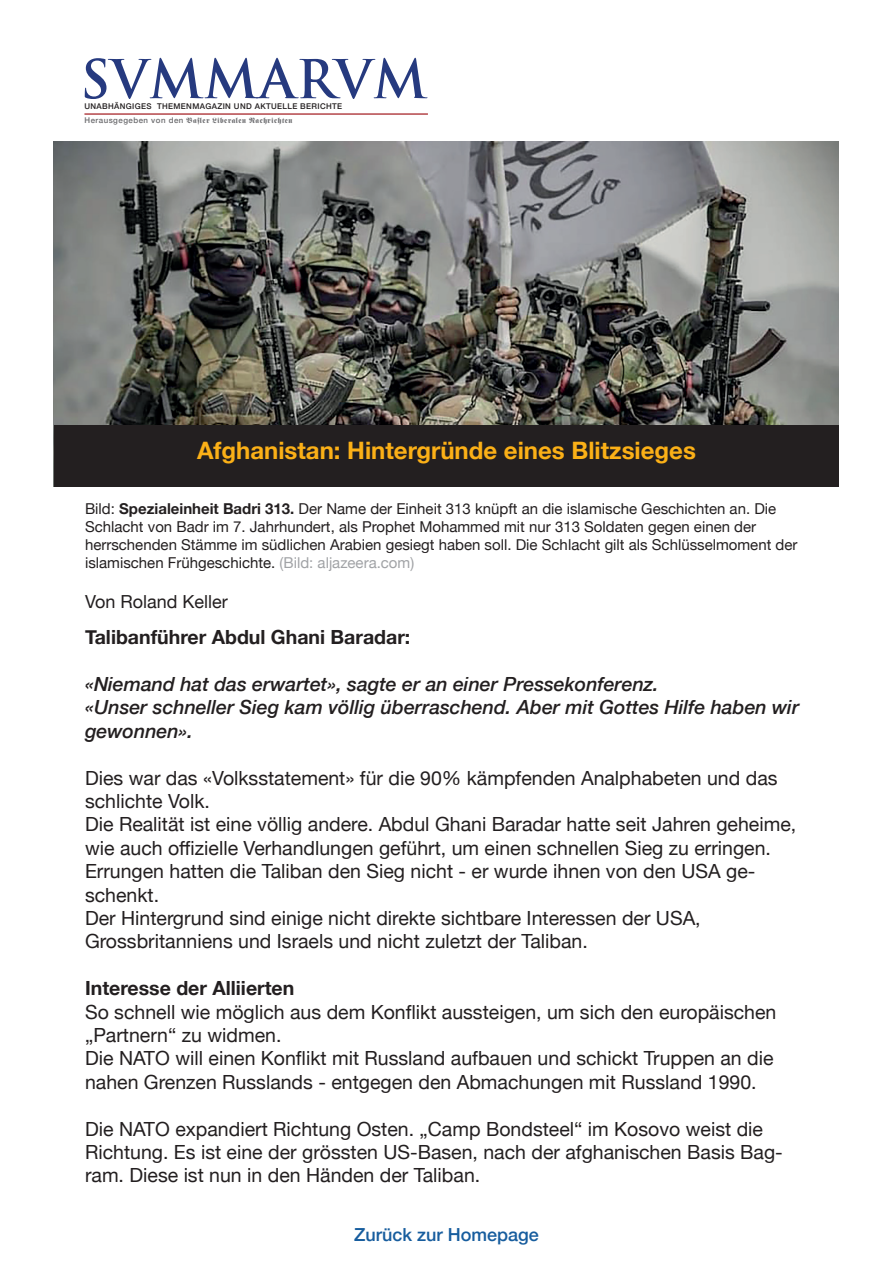
<style>
.page{position:relative;width:893px;height:1263px;background:#fff}
.page>*{position:absolute;margin:0;border:0;box-sizing:border-box;transform-origin:0 0}
.t1{font:700 52.05px "Trajan Pro";letter-spacing:.01em;color:#263a7f}
.t2{font:700 24px "Helvetica Neue";color:#fbb017}
.t3{font:19.5px/23.4px "Helvetica Neue";color:#231f20}
.t4{font:italic 500 19.5px/23.4px "Helvetica Neue";color:#231f20}
.t5{font:700 19.5px "Helvetica Neue";color:#231f20}
.t6{font:500 18px "Helvetica Neue";color:#175d9e}
.t7{font:18px "Helvetica Neue";color:#231f20}
.t8{font:15px/18px "Helvetica Neue";color:#231f20}
.t9{font:7.95px "Fraktur";letter-spacing:.07em;color:#6b6b6e}
.t10{font:500 7.95px "Helvetica Neue";letter-spacing:.045em;color:#231f20}
.s1{font-family:"Helvetica Neue";font-weight:500}
.s2{font-weight:700}
.s3{color:#a1a3a6}
</style>
<div class="page">
<hr style="left:84px;top:113px;width:344px;height:2px;background:#a92b30">
<img style="left:54px;top:141px;width:785px;height:284px">
<div style="left:54px;top:425px;width:785px;height:62px;background:#231f20"></div>
<h1 class="t1" style="left:80px;top:47px;width:349px">SVMMARVM</h1>
<p class="t10" style="left:84px;top:100px;width:259px">UNABHÄNGIGES THEMENMAGAZIN UND AKTUELLE BERICHTE</p>
<p class="t9" style="left:85px;top:116px;width:209px"><span class="s1">Herausgegeben von den</span> Basler Liberalen Nachrichten</p>
<p class="t2" style="left:197px;top:432px;width:500px">Afghanistan: Hintergründe eines Blitzsieges</p>
<p class="t8" style="left:85px;top:501px;width:714px">Bild: <span class="s2">Spezialeinheit Badri 313.</span> Der Name der Einheit 313 knüpft an die islamische Geschichten an. Die Schlacht von Badr im 7. Jahrhundert, als Prophet Mohammed mit nur 313 Soldaten gegen einen der herrschenden Stämme im südlichen Arabien gesiegt haben soll. Die Schlacht gilt als Schlüsselmoment der islamischen Frühgeschichte. <span class="s3">(Bild: aljazeera.com)</span></p>
<p class="t7" style="left:85px;top:589px;width:144px">Von Roland Keller</p>
<p class="t5" style="left:85px;top:622px;width:327px">Talibanführer Abdul Ghani Baradar:</p>
<p class="t4" style="left:85px;top:671px;width:716px">«Niemand hat das erwartet», sagte er an einer Pressekonferenz.<br>«Unser schneller Sieg kam völlig überraschend. Aber mit Gottes Hilfe haben wir gewonnen».</p>
<p class="t3" style="left:85px;top:767px;width:713px">Dies war das «Volksstatement» für die 90% kämpfenden Analphabeten und das schlichte Volk.<br>Die Realität ist eine völlig andere. Abdul Ghani Baradar hatte seit Jahren geheime, wie auch offizielle Verhandlungen geführt, um einen schnellen Sieg zu erringen.<br>Errungen hatten die Taliban den Sieg nicht - er wurde ihnen von den USA ge&shy;schenkt.<br>Der Hintergrund sind einige nicht direkte sichtbare Interessen der USA, Grossbritanniens und Israels und nicht zuletzt der Taliban.</p>
<p class="t5" style="left:85px;top:973px;width:211px">Interesse der Alliierten</p>
<p class="t3" style="left:85px;top:1001px;width:693px">So schnell wie möglich aus dem Konflikt aussteigen, um sich den europäischen „Partnern“ zu widmen.<br>Die NATO will einen Konflikt mit Russland aufbauen und schickt Truppen an die nahen Grenzen Russlands - entgegen den Abmachungen mit Russland 1990.</p>
<p class="t3" style="left:85px;top:1118px;width:699px">Die NATO expandiert Richtung Osten. „Camp Bondsteel“ im Kosovo weist die<br>Richtung. Es ist eine der grössten US-Basen, nach der afghanischen Basis Bag&shy;ram. Diese ist nun in den Händen der Taliban.</p>
<p class="t6" style="left:354px;top:1220px;width:186px">Zurück zur Homepage</p>
</div>
